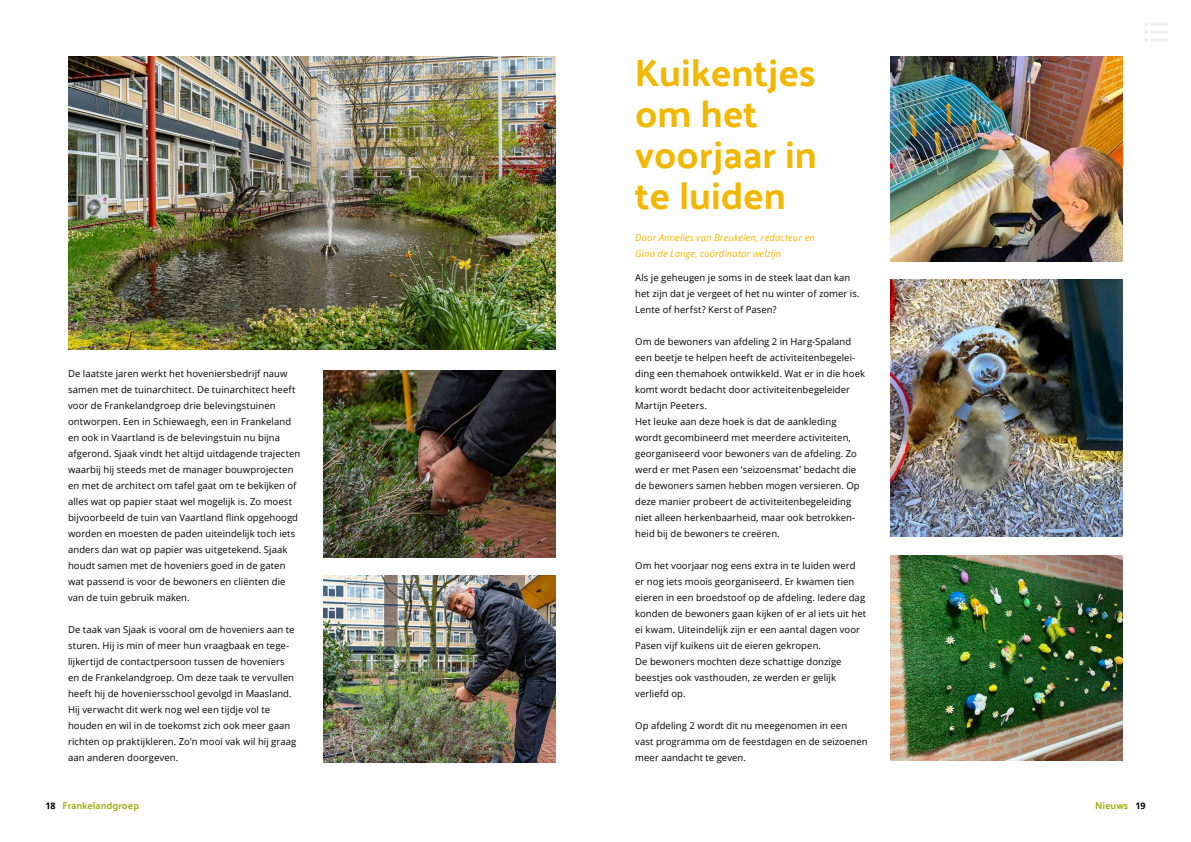
<style>
.page{position:relative;width:1191px;height:842px;background:#fff}
.page>*{position:absolute;margin:0;border:0;box-sizing:border-box;transform-origin:0 0}
.t1{font:700 38px/41px "Palanquin";color:#f2b700}
.t2{font:700 10px "Palanquin";color:#a2b21e}
.t3{font:9.5px/16px "Open Sans";letter-spacing:.01em;color:#000}
.t4{font:italic 9.5px/16px "Open Sans";letter-spacing:.005em;color:#f2b700}
.s1{font-family:"Open Sans";font-size:9px;color:#000}
</style>
<div class="page">
<hr style="left:1151px;top:23px;width:15px;height:3px;background:#f0f0f0">
<hr style="left:1151px;top:31px;width:15px;height:3px;background:#f0f0f0">
<hr style="left:1151px;top:39px;width:15px;height:3px;background:#f0f0f0">
<svg style="left:1144px;top:22px;width:4px;height:20px"></svg>
<img style="left:323px;top:575px;width:233px;height:188px">
<img style="left:323px;top:370px;width:233px;height:187px">
<img style="left:68px;top:57px;width:488px;height:292px">
<img style="left:890px;top:57px;width:232px;height:205px">
<img style="left:890px;top:280px;width:232px;height:256px">
<img style="left:890px;top:556px;width:232px;height:205px">
<p class="t3" style="left:68px;top:365px;width:234px">De laatste jaren werkt het hoveniersbedrijf nauw samen met de tuinarchitect. De tuinarchitect heeft voor de Frankelandgroep drie belevingstuinen ontworpen. Een in Schiewaegh, een in Frankeland en ook in Vaartland is de belevingstuin nu bijna afgerond. Sjaak vindt het altijd uitdagende trajecten waarbij hij steeds met de manager bouwprojecten en met de architect om tafel gaat om te bekijken of alles wat op papier staat wel mogelijk is. Zo moest bijvoorbeeld de tuin van Vaartland flink opgehoogd worden en moesten de paden uiteindelijk toch iets anders dan wat op papier was uitgetekend. Sjaak houdt samen met de hoveniers goed in de gaten wat passend is voor de bewoners en cliënten die van de tuin gebruik maken.</p>
<p class="t3" style="left:68px;top:621px;width:230px">De taak van Sjaak is vooral om de hoveniers aan te sturen. Hij is min of meer hun vraagbaak en tege&shy;lijkertijd de contactpersoon tussen de hoveniers en de Frankelandgroep. Om deze taak te vervullen heeft hij de hoveniersschool gevolgd in Maasland.<br>Hij verwacht dit werk nog wel een tijdje vol te houden en wil in de toekomst zich ook meer gaan richten op praktijkleren. Zo’n mooi vak wil hij graag aan anderen doorgeven.</p>
<h1 class="t1" style="left:635px;top:52px;width:183px">Kuikentjes om het voorjaar in te luiden</h1>
<p class="t4" style="left:635px;top:229px;width:181px">Door Annelies van Breukelen, redacteur en<br>Gino de Lange, coördinator welzijn</p>
<p class="t3" style="left:635px;top:269px;width:226px">Als je geheugen je soms in de steek laat dan kan het zijn dat je vergeet of het nu winter of zomer is.<br>Lente of herfst? Kerst of Pasen?</p>
<p class="t3" style="left:635px;top:333px;width:231px">Om de bewoners van afdeling 2 in Harg-Spaland een beetje te helpen heeft de activiteitenbegelei&shy;ding een themahoek ontwikkeld. Wat er in die hoek komt wordt bedacht door activiteitenbegeleider Martijn Peeters.<br>Het leuke aan deze hoek is dat de aankleding wordt gecombineerd met meerdere activiteiten, georganiseerd voor bewoners van de afdeling. Zo werd er met Pasen een ‘seizoensmat’ bedacht die de bewoners samen hebben mogen versieren. Op deze manier probeert de activiteitenbegeleiding niet alleen herkenbaarheid, maar ook betrokken&shy;heid bij de bewoners te creëren.</p>
<p class="t3" style="left:635px;top:557px;width:232px">Om het voorjaar nog eens extra in te luiden werd er nog iets moois georganiseerd. Er kwamen tien eieren in een broedstoof op de afdeling. Iedere dag konden de bewoners gaan kijken of er al iets uit het ei kwam. Uiteindelijk zijn er een aantal dagen voor Pasen vijf kuikens uit de eieren gekropen.<br>De bewoners mochten deze schattige donzige beestjes ook vasthouden, ze werden er gelijk verliefd op.</p>
<p class="t3" style="left:635px;top:717px;width:234px">Op afdeling 2 wordt dit nu meegenomen in een vast programma om de feestdagen en de seizoenen meer aandacht te geven.</p>
<p class="t2" style="left:45px;top:800px;width:95px"><span class="s1">18</span> Frankelandgroep</p>
<p class="t2" style="left:1095px;top:800px;width:52px">Nieuws <span class="s1">19</span></p>
</div>
